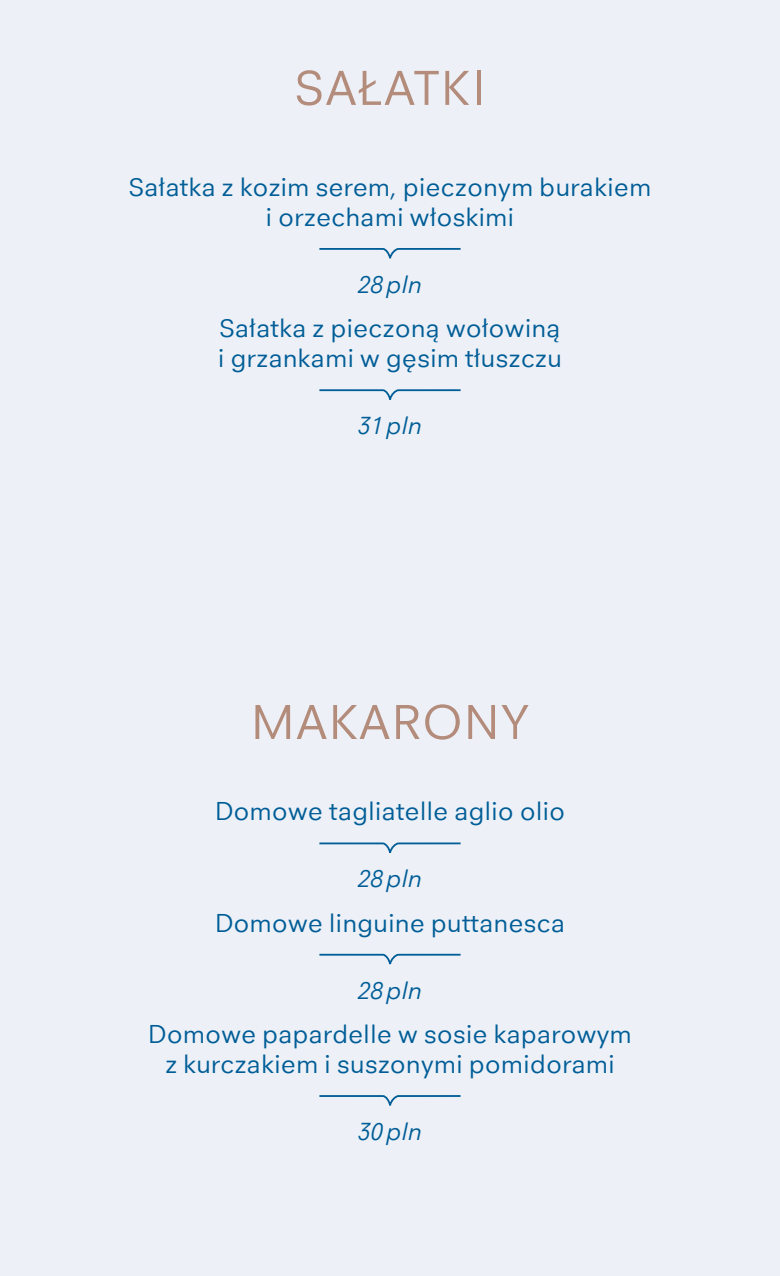
<style>
.page{position:relative;width:780px;height:1276px;background:#edf1f7}
.page>*{position:absolute;margin:0;border:0;box-sizing:border-box;transform-origin:0 0}
.t1{font:50px "Neuzeit Office";letter-spacing:.02em;color:#b48c7c}
.t2{font:26.25px/30px "Neuzeit Office";letter-spacing:-.005em;color:#005d97;text-align:center}
.t3{font:italic 25px "Neuzeit Office";letter-spacing:-.005em;color:#005d97}
</style>
<div class="page">
<svg style="left:319px;top:248px;width:142px;height:11px"></svg>
<svg style="left:319px;top:389px;width:142px;height:11px"></svg>
<svg style="left:319px;top:842px;width:142px;height:11px"></svg>
<svg style="left:319px;top:953px;width:142px;height:12px"></svg>
<svg style="left:319px;top:1095px;width:142px;height:11px"></svg>
<h1 class="t1" style="left:294px;top:70px;width:193px">SAŁATKI</h1>
<p class="t2" style="left:128px;top:175px;width:524px">Sałatka z kozim serem, pieczonym burakiem i orzechami włoskimi</p>
<p class="t3" style="left:358px;top:275px;width:66px">28pln</p>
<p class="t2" style="left:218px;top:317px;width:346px;text-align:left">Sałatka z pieczoną wołowiną i grzankami w gęsim tłuszczu</p>
<p class="t3" style="left:358px;top:416px;width:66px">31pln</p>
<h1 class="t1" style="left:251px;top:703px;width:280px">MAKARONY</h1>
<p class="t2" style="left:215px;top:800px;width:352px">Domowe tagliatelle aglio olio</p>
<p class="t3" style="left:358px;top:869px;width:66px">28pln</p>
<p class="t2" style="left:215px;top:911px;width:352px">Domowe linguine puttanesca</p>
<p class="t3" style="left:358px;top:981px;width:66px">28pln</p>
<p class="t2" style="left:148px;top:1022px;width:485px">Domowe papardelle w sosie kaparowym z kurczakiem i suszonymi pomidorami</p>
<p class="t3" style="left:358px;top:1122px;width:66px">30pln</p>
</div>
